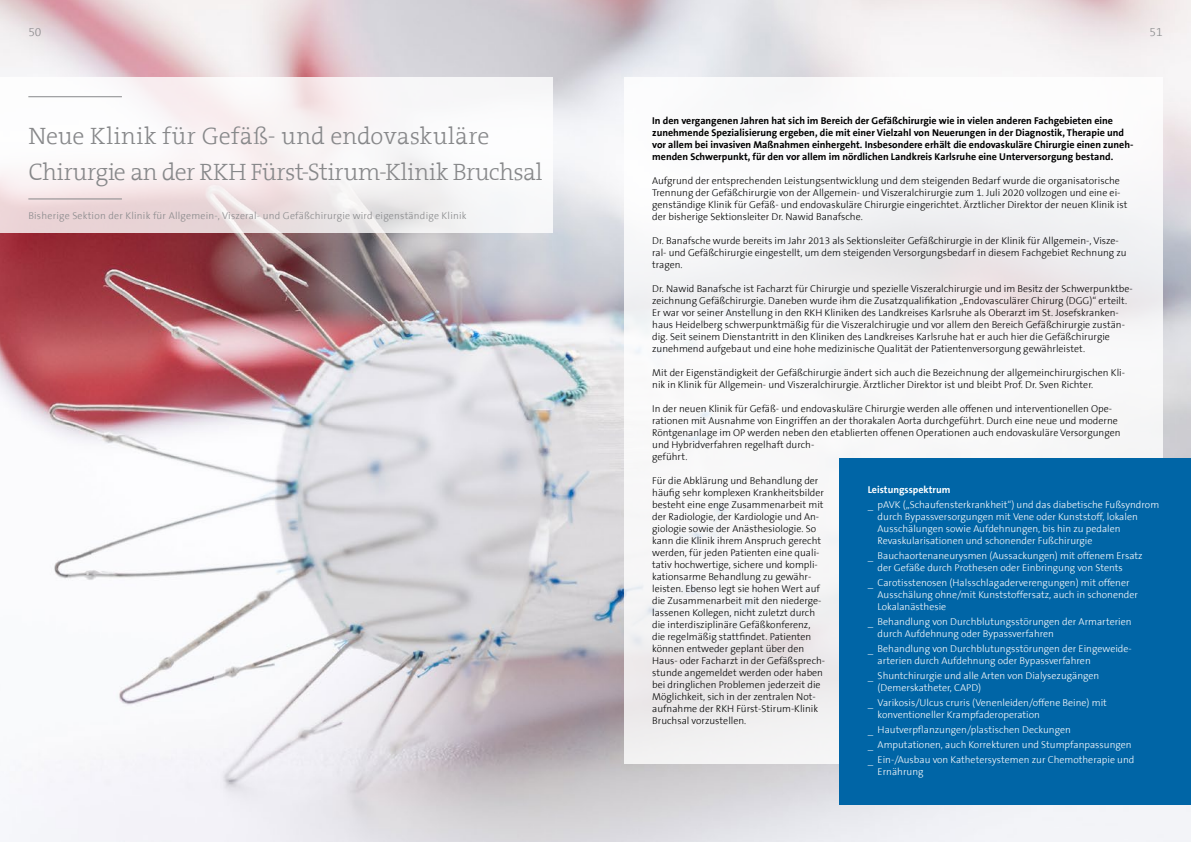
<style>
.page{position:relative;width:1191px;height:842px;background:#fff}
.page>*{position:absolute;margin:0;border:0;box-sizing:border-box;transform-origin:0 0}
.t1{font:300 24px/36px "The Serif B3";letter-spacing:-.005em;color:#87888a}
.t2{font:300 12px "The Sans B3";color:#87888a}
.t3{font:300 10px/12px "The Sans B3";color:#000}
.t4{font:300 10px/12px "The Sans B3";color:#fff}
.t5{font:700 10px/12px "The Sans B7";color:#000}
.t6{font:300 10px "The Sans B3";letter-spacing:.02em;color:#87888a}
.t7{font:700 10px "The Sans B7";color:#fff}
</style>
<div class="page">
<img style="left:0;top:0;width:1191px;height:842px">
<svg style="left:0;top:77px;width:553px;height:156px;fill:#f8f5f6"></svg>
<hr style="left:28px;top:96px;width:94px;height:1px;background:#87888a">
<hr style="left:28px;top:198px;width:94px;height:1px;background:#87888a">
<svg style="left:624px;top:78px;width:538px;height:686px"></svg>
<div style="left:839px;top:458px;width:352px;height:346px;background:#0065a6"></div>
<p class="t2" style="left:28px;top:26px;width:15px">50</p>
<p class="t2" style="left:1149px;top:26px;width:15px">51</p>
<h1 class="t1" style="left:28px;top:119px;width:516px">Neue Klinik für Gefäß- und endovaskuläre<br>Chirurgie an der RKH Fürst-Stirum-Klinik Bruchsal</h1>
<p class="t6" style="left:28px;top:211px;width:440px">Bisherige Sektion der Klinik für Allgemein-, Viszeral- und Gefäßchirurgie wird eigenständige Klinik</p>
<p class="t5" style="left:652px;top:116px;width:482px">In den vergangenen Jahren hat sich im Bereich der Gefäßchirurgie wie in vielen anderen Fachgebieten eine zunehmende Spezialisierung ergeben, die mit einer Vielzahl von Neuerungen in der Diagnostik, Therapie und vor allem bei invasiven Maßnahmen einhergeht. Insbesondere erhält die endovaskuläre Chirurgie einen zuneh&shy;menden Schwerpunkt, für den vor allem im nördlichen Landkreis Karlsruhe eine Unterversorgung bestand.</p>
<p class="t3" style="left:652px;top:176px;width:477px">Aufgrund der entsprechenden Leistungsentwicklung und dem steigenden Bedarf wurde die organisatorische Trennung der Gefäßchirurgie von der Allgemein- und Viszeralchirurgie zum 1. Juli 2020 vollzogen und eine ei&shy;genständige Klinik für Gefäß- und endovaskuläre Chirurgie eingerichtet. Ärztlicher Direktor der neuen Klinik ist der bisherige Sektionsleiter Dr. Nawid Banafsche.</p>
<p class="t3" style="left:652px;top:236px;width:476px">Dr. Banafsche wurde bereits im Jahr 2013 als Sektionsleiter Gefäßchirurgie in der Klinik für Allgemein-, Visze&shy;ral- und Gefäßchirurgie eingestellt, um dem steigenden Versorgungsbedarf in diesem Fachgebiet Rechnung zu tragen.</p>
<p class="t3" style="left:652px;top:284px;width:482px">Dr. Nawid Banafsche ist Facharzt für Chirurgie und spezielle Viszeralchirurgie und im Besitz der Schwerpunktbe&shy;zeichnung Gefäßchirurgie. Daneben wurde ihm die Zusatzqualifikation „Endovasculärer Chirurg (DGG)“ erteilt.<br>Er war vor seiner Anstellung in den RKH Kliniken des Landkreises Karlsruhe als Oberarzt im St. Josefskranken&shy;haus Heidelberg schwerpunktmäßig für die Viszeralchirugie und vor allem den Bereich Gefäßchirurgie zustän&shy;dig. Seit seinem Dienstantritt in den Kliniken des Landkreises Karlsruhe hat er auch hier die Gefäßchirurgie zunehmend aufgebaut und eine hohe medizinische Qualität der Patientenversorgung gewährleistet.</p>
<p class="t3" style="left:652px;top:368px;width:474px">Mit der Eigenständigkeit der Gefäßchirurgie ändert sich auch die Bezeichnung der allgemeinchirurgischen Kli&shy;nik in Klinik für Allgemein- und Viszeralchirurgie. Ärztlicher Direktor ist und bleibt Prof. Dr. Sven Richter.</p>
<p class="t3" style="left:652px;top:404px;width:470px">In der neuen Klinik für Gefäß- und endovaskuläre Chirurgie werden alle offenen und interventionellen Ope&shy;rationen mit Ausnahme von Eingriffen an der thorakalen Aorta durchgeführt. Durch eine neue und moderne Röntgenanlage im OP werden neben den etablierten offenen Operationen auch endovaskuläre Versorgungen und Hybridverfahren regelhaft durch-<br>geführt.</p>
<p class="t3" style="left:652px;top:476px;width:174px">Für die Abklärung und Behandlung der häufig sehr komplexen Krankheitsbilder besteht eine enge Zusammenarbeit mit der Radiologie, der Kardiologie und An&shy;giologie sowie der Anästhesiologie. So kann die Klinik ihrem Anspruch gerecht werden, für jeden Patienten eine quali&shy;tativ hochwertige, sichere und kompli&shy;kationsarme Behandlung zu gewähr&shy;leisten. Ebenso legt sie hohen Wert auf die Zusammenarbeit mit den niederge&shy;lassenen Kollegen, nicht zuletzt durch die interdisziplinäre Gefäßkonferenz, die regelmäßig stattfindet. Patienten können entweder geplant über den Haus- oder Facharzt in der Gefäßsprech&shy;stunde angemeldet werden oder haben bei dringlichen Problemen jederzeit die Möglichkeit, sich in der zentralen Not&shy;aufnahme der RKH Fürst-Stirum-Klinik Bruchsal vorzustellen.</p>
<p class="t7" style="left:867px;top:484px;width:84px">Leistungsspektrum</p>
<p class="t4" style="left:877px;top:499px;width:283px;text-indent:-10px">_ pAVK („Schaufensterkrankheit“) und das diabetische Fußsyndrom durch Bypassversorgungen mit Vene oder Kunststoff, lokalen Ausschälungen sowie Aufdehnungen, bis hin zu pedalen Revaskularisationen und schonender Fußchirurgie</p>
<p class="t4" style="left:877px;top:550px;width:266px;text-indent:-10px">_ Bauchaortenaneurysmen (Aussackungen) mit offenem Ersatz der Gefäße durch Prothesen oder Einbringung von Stents</p>
<p class="t4" style="left:877px;top:577px;width:262px;text-indent:-10px">_ Carotisstenosen (Halsschlagaderverengungen) mit offener<br>Ausschälung ohne/mit Kunststoffersatz, auch in schonender<br>Lokalanästhesie</p>
<p class="t4" style="left:877px;top:616px;width:255px;text-indent:-10px">_ Behandlung von Durchblutungsstörungen der Armarterien durch Aufdehnung oder Bypassverfahren</p>
<p class="t4" style="left:877px;top:643px;width:256px;text-indent:-10px">_ Behandlung von Durchblutungsstörungen der Eingeweide&shy;arterien durch Aufdehnung oder Bypassverfahren</p>
<p class="t4" style="left:877px;top:670px;width:223px;text-indent:-10px">_ Shuntchirurgie und alle Arten von Dialysezugängen (Demerskatheter, CAPD)</p>
<p class="t4" style="left:877px;top:697px;width:231px;text-indent:-10px">_ Varikosis/Ulcus cruris (Venenleiden/offene Beine) mit konventioneller Krampfaderoperation</p>
<p class="t4" style="left:867px;top:722px;width:268px;line-height:15px">_ Hautverpflanzungen/plastischen Deckungen<br>_ Amputationen, auch Korrekturen und Stumpfanpassungen _ Ein-/Ausbau von Kathetersystemen zur Chemotherapie und</p>
<p class="t4" style="left:877px;top:766px;width:47px">Ernährung</p>
</div>
